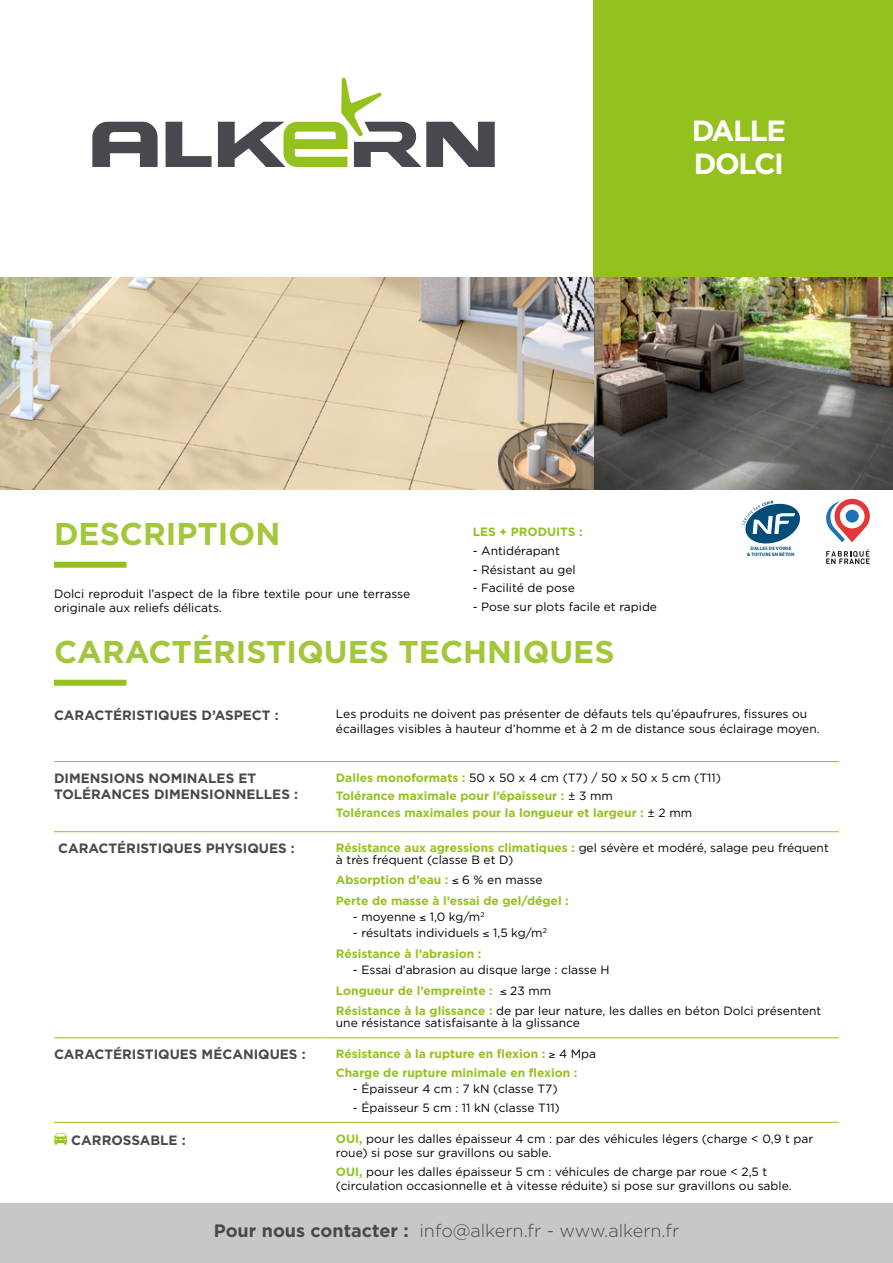
<style>
.page{position:relative;width:893px;height:1263px;background:#fff}
.page>*{position:absolute;margin:0;border:0;box-sizing:border-box;transform-origin:0 0}
.t1{font:700 31.5px "Gotham";color:#a2c73a}
.t2{font:700 29.25px/33px "Gotham";letter-spacing:-.05em;color:#fff}
.t3{font:300 18px "Gotham";color:#48484f}
.t4{font:700 13.5px/16.2px "Gotham";color:#48484f}
.t5{font:12px/14.4px "Gotham";color:#000}
.t6{font:700 12px/17.7px "Gotham";color:#95c11f}
.t7{font:700 4.95px/5.8px "Myriad Pro";letter-spacing:.02em;color:#0b4e7b;text-align:center}
.s1{font-weight:400;color:#000}
.s2{font-weight:700;color:#95c11f}
.s3{color:#000}
.s4{font-weight:700}
</style>
<div class="page">
<img style="left:0;top:276px;width:893px;height:214px">
<div style="left:0;top:1203px;width:893px;height:60px;background:#c9c6c9"></div>
<div style="left:594px;top:0;width:299px;height:276px;background:#95c11f"></div>
<svg style="left:166px;top:122px;width:46px;height:45px"></svg>
<svg style="left:218px;top:78px;width:277px;height:89px"></svg>
<svg style="left:92px;top:122px;width:66px;height:45px"></svg>
<div style="left:54px;top:680px;width:72px;height:6px;background:#95c11f"></div>
<hr style="left:54px;top:761px;width:269px;height:1px;background:#95c11f">
<hr style="left:54px;top:831px;width:269px;height:1px;background:#95c11f">
<hr style="left:54px;top:1037px;width:269px;height:1px;background:#95c11f">
<hr style="left:323px;top:761px;width:516px;height:1px;background:#95c11f">
<hr style="left:323px;top:831px;width:516px;height:1px;background:#95c11f">
<hr style="left:323px;top:1037px;width:516px;height:1px;background:#95c11f">
<hr style="left:54px;top:1122px;width:269px;height:1px;background:#95c11f">
<hr style="left:323px;top:1122px;width:516px;height:1px;background:#95c11f">
<svg style="left:54px;top:1133px;width:14px;height:12px"></svg>
<div style="left:54px;top:562px;width:72px;height:6px;background:#95c11f"></div>
<svg style="left:742px;top:501px;width:58px;height:43px"></svg>
<svg style="left:826px;top:549px;width:44px;height:15px"></svg>
<svg style="left:826px;top:499px;width:44px;height:43px"></svg>
<div style="left:846px;top:510px;width:13px;height:13px;background:#1d71b8;border-radius:50%"></div>
<h2 class="t2" style="left:692px;top:114px;width:96px">DALLE<br>DOLCI</h2>
<h1 class="t1" style="left:54px;top:513px;width:228px">DESCRIPTION</h1>
<p class="t6" style="left:473px;top:523px;width:111px">LES + PRODUITS :</p>
<p class="t5" style="left:473px;top:543px;width:89px">- Antidérapant</p>
<p class="t5" style="left:473px;top:562px;width:104px">- Résistant au gel</p>
<p class="t5" style="left:473px;top:581px;width:104px">- Facilité de pose</p>
<p class="t5" style="left:473px;top:599px;width:186px">- Pose sur plots facile et rapide</p>
<p class="t5" style="left:54px;top:586px;width:358px">Dolci reproduit l’aspect de la fibre textile pour une terrasse originale aux reliefs délicats.</p>
<h1 class="t1" style="left:54px;top:631px;width:562px">CARACTÉRISTIQUES TECHNIQUES</h1>
<p class="t7" style="left:747px;top:545px;width:49px">DALLES DE VOIRIE<br>&amp; TOITURE EN BÉTON</p>
<p class="t4" style="left:54px;top:707px;width:226px">CARACTÉRISTIQUES D’ASPECT :</p>
<p class="t5" style="left:336px;top:707px;width:485px">Les produits ne doivent pas présenter de défauts tels qu’épaufrures, fissures ou écaillages visibles à hauteur d’homme et à 2 m de distance sous éclairage moyen.</p>
<p class="t4" style="left:54px;top:770px;width:245px">DIMENSIONS NOMINALES ET<br>TOLÉRANCES DIMENSIONNELLES :</p>
<p class="t6" style="left:336px;top:769px;width:386px">Dalles monoformats : <span class="s1">50 x 50 x 4 cm (T7) / 50 x 50 x 5 cm (T11)<br></span>Tolérance maximale pour l’épaisseur : <span class="s1">± 3 mm<br></span>Tolérances maximales pour la longueur et largeur : <span class="s1">± 2 mm</span></p>
<p class="t4" style="left:58px;top:840px;width:238px">CARACTÉRISTIQUES PHYSIQUES :</p>
<p class="t5" style="left:336px;top:841px;width:494px;line-height:12px"><span class="s2">Résistance aux agressions climatiques :</span> gel sévère et modéré, salage peu fréquent à très fréquent (classe B et D)</p>
<p class="t6" style="left:336px;top:870px;width:234px;line-height:20.5px">Absorption d’eau : <span class="s3">≤</span> <span class="s1">6 % en masse<br></span>Perte de masse à l’essai de gel/dégel :</p>
<p class="t5" style="left:353px;top:909px;width:133px">- moyenne ≤ 1,0 kg/m<sup>2</sup></p>
<p class="t5" style="left:336px;top:923px;width:212px;line-height:20.5px;text-indent:17px">- résultats individuels ≤ 1,5 kg/m<sup>2<br></sup><span class="s2">Résistance à l’abrasion :</span></p>
<p class="t5" style="left:336px;top:959px;width:487px;line-height:20.5px;text-indent:17px">- Essai d’abrasion au disque large : classe H<br><span class="s2">Longueur de l’empreinte :</span> ≤ 23 mm<br><span class="s2">Résistance à la glissance :</span> de par leur nature, les dalles en béton Dolci présentent</p>
<p class="t5" style="left:336px;top:1015px;width:246px">une résistance satisfaisante à la glissance</p>
<p class="t4" style="left:54px;top:1046px;width:253px">CARACTÉRISTIQUES MÉCANIQUES :</p>
<p class="t6" style="left:336px;top:1044px;width:262px;line-height:18.6px">Résistance à la rupture en flexion : <span class="s3">≥</span> <span class="s1">4 Mpa<br></span>Charge de rupture minimale en flexion :</p>
<p class="t5" style="left:353px;top:1081px;width:206px">- Épaisseur 4 cm : 7 kN (classe T7)</p>
<p class="t5" style="left:353px;top:1100px;width:208px">- Épaisseur 5 cm : 11 kN (classe T11)</p>
<p class="t4" style="left:71px;top:1132px;width:116px">CARROSSABLE :</p>
<p class="t5" style="left:336px;top:1131px;width:479px"><span class="s2">OUI,</span> pour les dalles épaisseur 4 cm : par des véhicules légers (charge &lt; 0,9 t par roue) si pose sur gravillons ou sable.</p>
<p class="t5" style="left:336px;top:1164px;width:457px"><span class="s2">OUI,</span> pour les dalles épaisseur 5 cm : véhicules de charge par roue &lt; 2,5 t (circulation occasionnelle et à vitesse réduite) si pose sur gravillons ou sable.</p>
<h3 class="t3" style="left:214px;top:1220px;width:467px"><span class="s4">Pour nous contacter :</span> info@alkern.fr - www.alkern.fr</h3>
</div>
